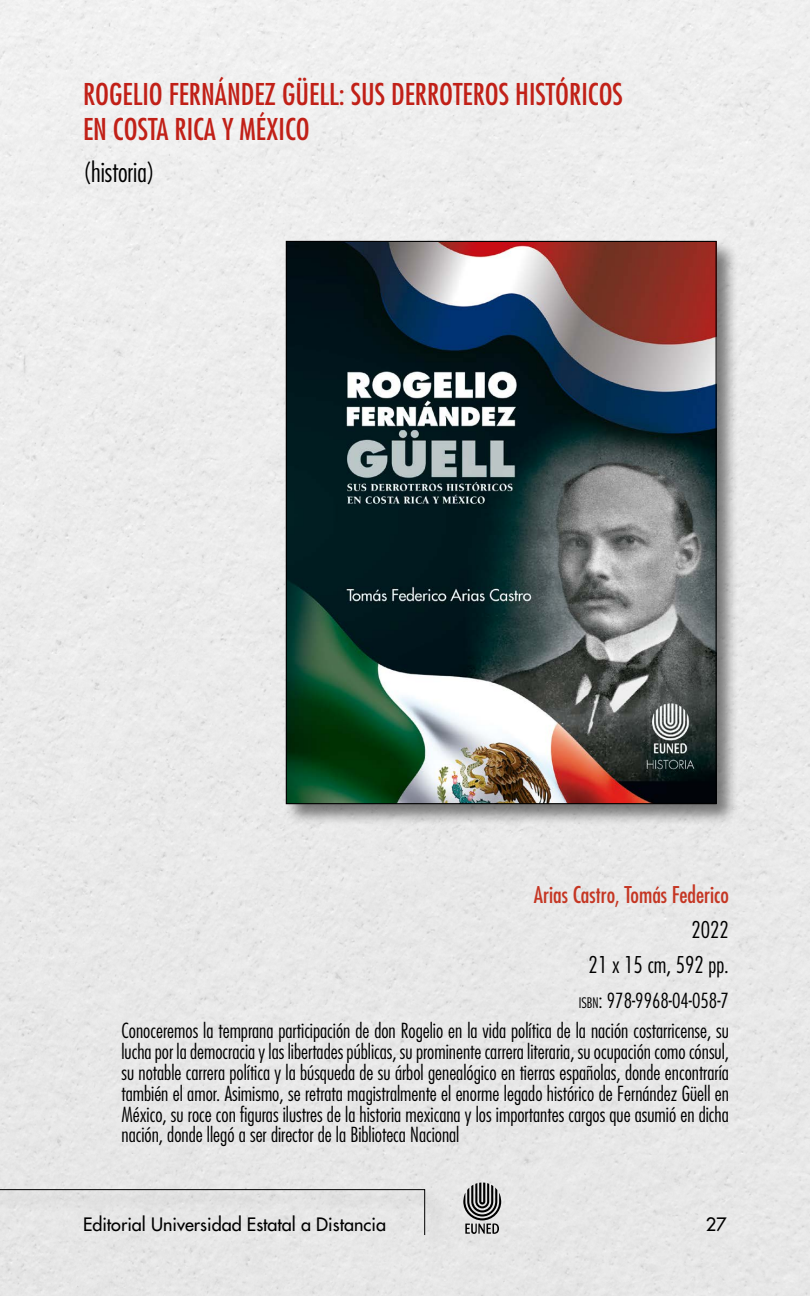
<style>
.page{position:relative;width:810px;height:1296px;background:#fff}
.page>*{position:absolute;margin:0;border:0;box-sizing:border-box;transform-origin:0 0}
.TITULO_DE_LA_OBRA{font:condensed 29.25px/35.1px "Futura Std";color:#c12017}
.coleccion___o_genero{font:300 condensed 27px "Futura Std";color:#000}
.AUTOR{font:condensed 22.5px "Futura Std";color:#c53623}
.formato-paginas{font:300 condensed 22.5px "Futura Std";color:#000}
.Año{font:300 condensed 22.5px "Futura Std";color:#000}
.Descripción_de_libro{font:300 condensed 20.25px/20.9px "Futura Std";color:#000;text-align:justify}
.ISBNN{font:300 condensed 20.25px "Futura Std";color:#000}
.t1{font:500 18px "Futura Std";color:#000}
.s1{font-size:14.17px}
.s2{font-style:inherit}
</style>
<div class="page">
<svg style="left:463px;top:1182px;width:38px;height:52px;background:#8a8a8a"></svg>
<div style="left:0;top:1187px;width:447px;height:68px;background:#e6e6e6"></div>
<svg style="left:0;top:1189px;width:425px;height:47px"></svg>
<div style="left:283px;top:239px;width:456px;height:588px;background:#000;opacity:.5"></div>
<img style="left:288px;top:243px;width:427px;height:559px">
<p class="TITULO_DE_LA_OBRA" style="left:83px;top:77px;width:541px">ROGELIO FERNÁNDEZ GÜELL: SUS DERROTEROS HISTÓRICOS<br>EN COSTA RICA Y MÉXICO</p>
<p class="coleccion___o_genero" style="left:83px;top:156px;width:73px">(historia)</p>
<p class="AUTOR" style="left:534px;top:882px;width:197px">Arias Castro, Tomás Federico</p>
<p class="Año" style="left:692px;top:917px;width:39px">2022</p>
<p class="formato-paginas" style="left:589px;top:952px;width:142px">21 x 15 cm, 592 pp.</p>
<p class="ISBNN" style="left:579px;top:988px;width:152px"><span class="s1">isbn</span><span class="s2">:</span> 978-9968-04-058-7</p>
<p class="Descripción_de_libro" style="left:122px;top:1020px;width:609px">Conoceremos la temprana participación de don Rogelio en la vida política de la nación costarricense, su lucha por la democracia y las libertades públicas, su prominente carrera literaria, su ocupación como cónsul, su notable carrera política y la búsqueda de su árbol genealógico en tierras españolas, donde encontraría también el amor. Asimismo, se retrata magistralmente el enorme legado histórico de Fernández Güell en México, su roce con figuras ilustres de la historia mexicana y los importantes cargos que asumió en dicha nación, donde llegó a ser director de la Biblioteca Nacional</p>
<p class="t1" style="left:83px;top:1213px;width:305px">Editorial Universidad Estatal a Distancia</p>
<p class="t1" style="left:706px;top:1213px;width:22px">27</p>
</div>
